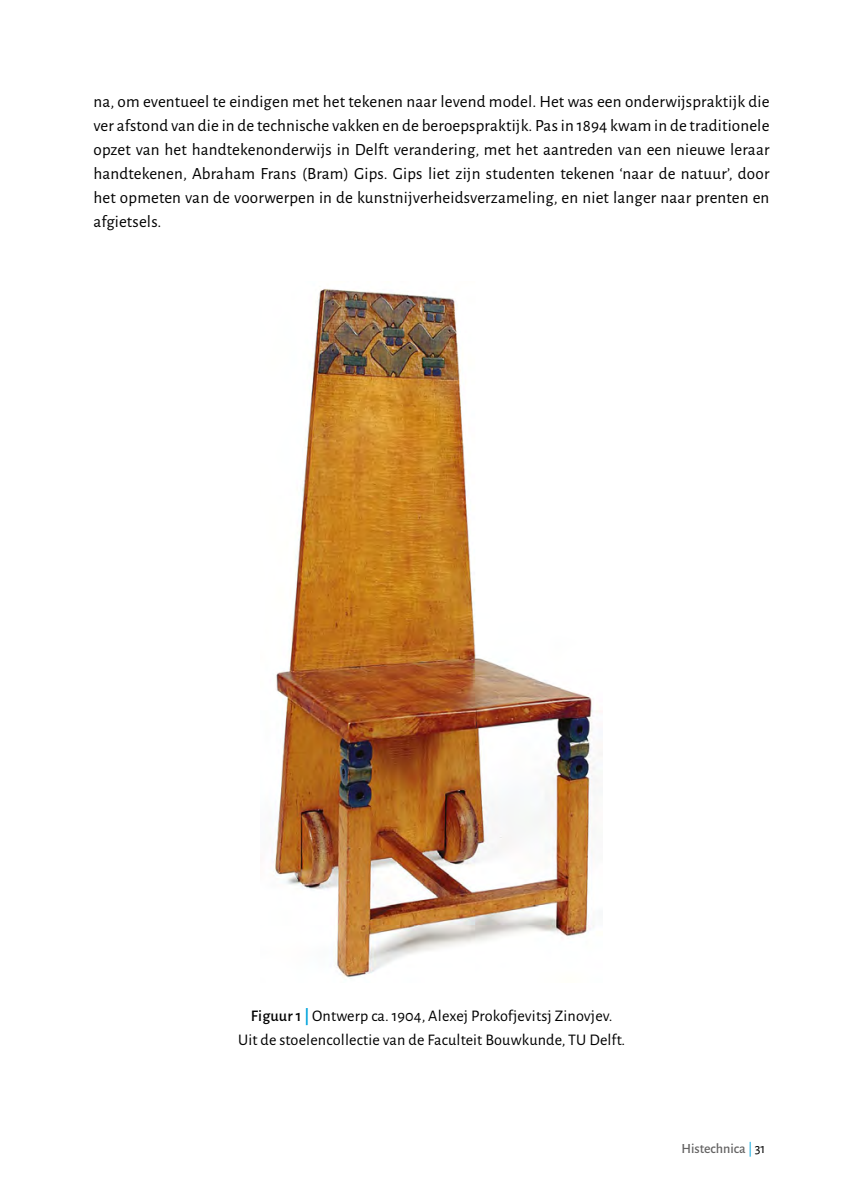
<style>
.page{position:relative;width:844px;height:1191px;background:#fff}
.page>*{position:absolute;margin:0;border:0;box-sizing:border-box;transform-origin:0 0}
.t1{font:17.15px/24px "Alegreya Sans";letter-spacing:.01em;color:#000;text-align:justify}
.t2{font:16.1px/24px "Alegreya Sans";letter-spacing:.01em;color:#000;text-align:center}
.t3{font:500 14px "Alegreya Sans";color:#646363}
.s1{font-weight:500}
.s2{font-weight:700;color:#00a3db}
.s3{font-weight:400;color:#00a3db}
.s4{font-weight:400;color:#000}
</style>
<div class="page">
<img style="left:273px;top:288px;width:329px;height:690px">
<p class="t1" style="left:93px;top:88px;width:677px">na, om eventueel te eindigen met het tekenen naar levend model. Het was een onderwijspraktijk die ver afstond van die in de technische vakken en de beroepspraktijk. Pas in 1894 kwam in de traditionele opzet van het handtekenonderwijs in Delft verandering, met het aantreden van een nieuwe leraar handtekenen, Abraham Frans (Bram) Gips. Gips liet zijn studenten tekenen ‘naar de natuur’, door het opmeten van de voorwerpen in de kunstnijverheidsverzameling, en niet langer naar prenten en afgietsels.</p>
<p class="t2" style="left:238px;top:1003px;width:388px"><span class="s1">Figuur 1</span> <span class="s2">|</span> Ontwerp ca. 1904, Alexej Prokofjevitsj Zinovjev.<br>Uit de stoelencollectie van de Faculteit Bouwkunde, TU Delft.</p>
<p class="t3" style="left:681px;top:1138px;width:85px">Histechnica <span class="s3">|</span> <span class="s4">31</span></p>
</div>
